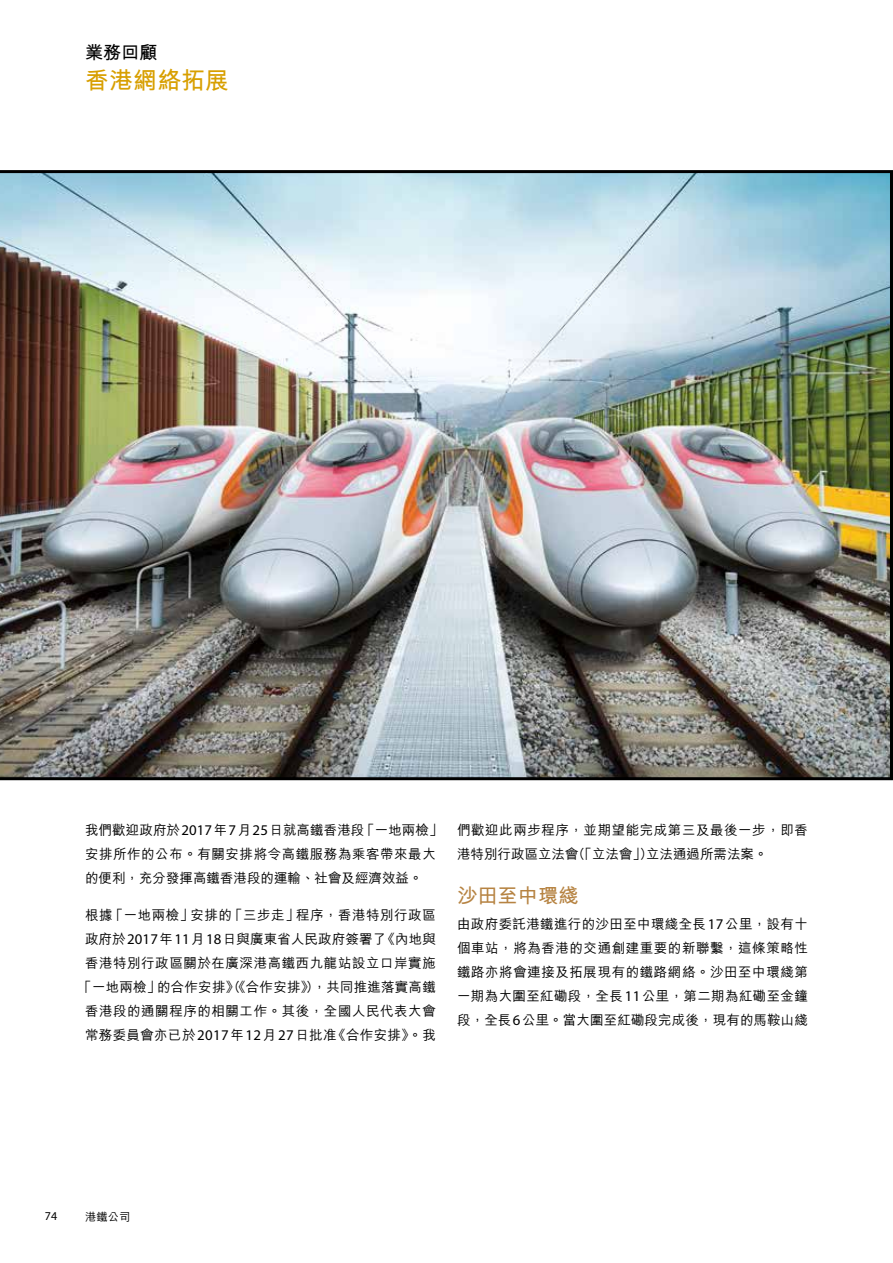
<style>
.page{position:relative;width:893px;height:1263px;background:#fff}
.page>*{position:absolute;margin:0;border:0;box-sizing:border-box;transform-origin:0 0}
.t1{font:700 24px "M Hei HK";color:#d89f00}
.t2{font:700 20.25px "M Hei HK";color:#b68342}
.t3{font:700 18px "M Hei HK";color:#000}
.t4{font:500 13.5px/24px "M Hei HK";letter-spacing:.025em;color:#000;text-align:center}
.t5{font:500 13.5px/24px "M Hei HK";letter-spacing:.005em;color:#000}
.t6{font:12px "Myriad Pro";color:#000}
.t7{font:500 11.25px "M Hei HK";color:#000}
.s1{font-family:"Myriad Pro";font-weight:400;font-size:14.85px}
</style>
<div class="page">
<img style="left:0;top:170px;width:893px;height:610px">
<h3 class="t3" style="left:85px;top:39px;width:74px">業務回顧</h3>
<h1 class="t1" style="left:85px;top:63px;width:145px">香港網絡拓展</h1>
<p class="t5" style="left:85px;top:817px;width:359px">我們歡迎政府於<span class="s1">2017</span>年<span class="s1">7</span>月<span class="s1">25</span>日就高鐵香港段「一地兩檢」安排所作的公布。有關安排將令高鐵服務為乘客帶來最大的便利，充分發揮高鐵香港段的運輸、社會及經濟效益。</p>
<p class="t4" style="left:78px;top:901px;width:359px">根據「一地兩檢」安排的「三步走」程序，香港特別行政區政府於<span class="s1">2017</span>年<span class="s1">11</span>月<span class="s1">18</span>日與廣東省人民政府簽署了《內地與香港特別行政區關於在廣深港高鐵西九龍站設立口岸實施「一地兩檢」的合作安排》（《合作安排》），共同推進落實高鐵香港段的通關程序的相關工作。其後，全國人民代表大會常務委員會亦已於<span class="s1">2017</span>年<span class="s1">12</span>月<span class="s1">27</span>日批准《合作安排》。我</p>
<p class="t4" style="left:457px;top:817px;width:352px;text-align:left">們歡迎此兩步程序，並期望能完成第三及最後一步，即香港特別行政區立法會（「立法會」）立法通過所需法案。</p>
<h2 class="t2" style="left:457px;top:880px;width:123px">沙田至中環綫</h2>
<p class="t4" style="left:457px;top:911px;width:352px;text-align:justify">由政府委託港鐵進行的沙田至中環綫全長<span class="s1">17</span>公里，設有十個車站，將為香港的交通創建重要的新聯繫，這條策略性鐵路亦將會連接及拓展現有的鐵路網絡。沙田至中環綫第一期為大圍至紅磡段，全長<span class="s1">11</span>公里，第二期為紅磡至金鐘段，全長<span class="s1">6</span>公里。當大圍至紅磡段完成後，現有的馬鞍山綫</p>
<p class="t6" style="left:45px;top:1210px;width:14px">74</p>
<p class="t7" style="left:85px;top:1208px;width:46px">港鐵公司</p>
</div>
